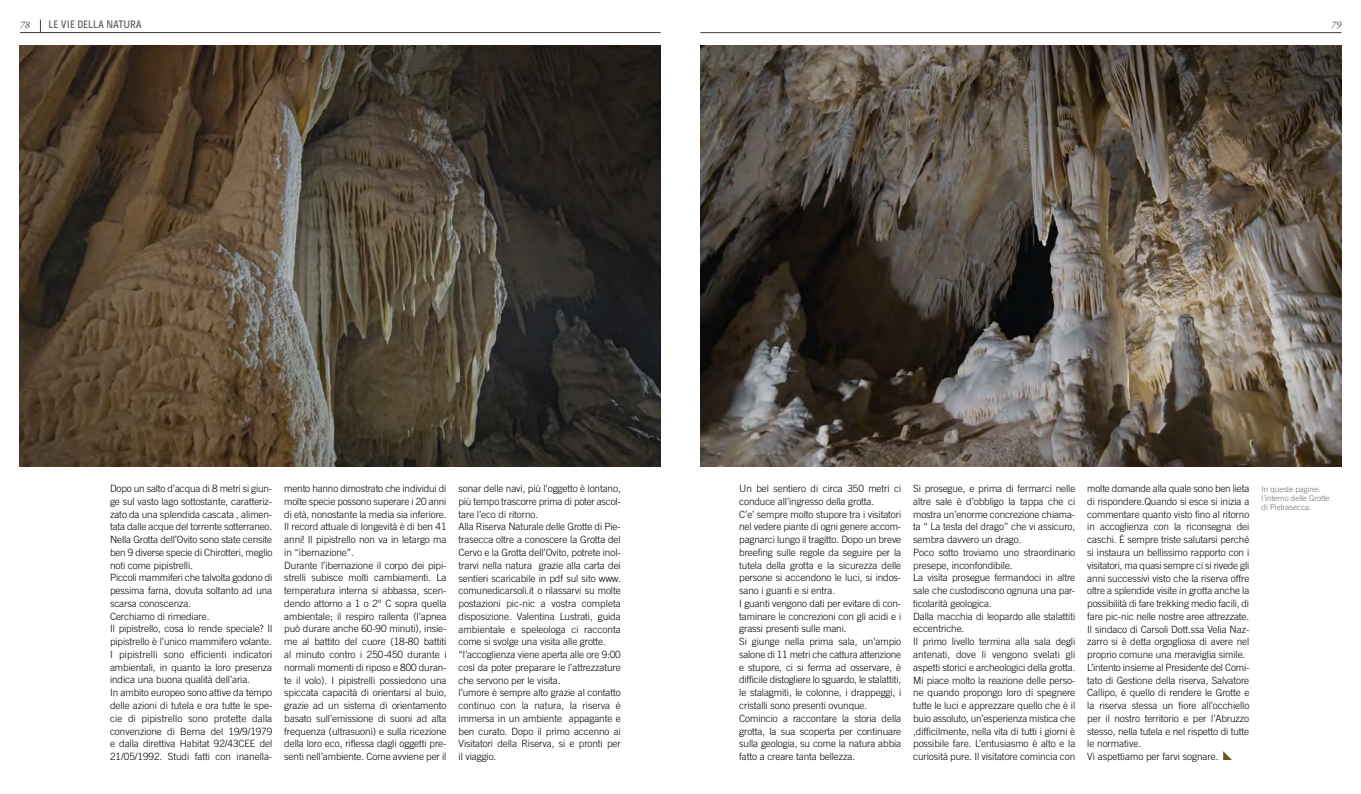
<style>
.page{position:relative;width:1361px;height:794px;background:#fff}
.page>*{position:absolute;margin:0;border:0;box-sizing:border-box;transform-origin:0 0}
.t1{font:600 11px "Pill Gothic 300 mg";color:#716663}
.t2{font:300 10px/12.8px "Trade Gothic";letter-spacing:-.01em;color:#000}
.t3{font:italic 10px "Adobe Garamond Pro";color:#414042}
.t4{font:300 8px/9px "Trade Gothic";color:#6d6e71}
</style>
<div class="page">
<img style="left:20px;top:45px;width:640px;height:421px">
<img style="left:700px;top:45px;width:641px;height:421px">
<svg style="left:1223px;top:751px;width:9px;height:9px"></svg>
<hr style="left:20px;top:32px;width:640px;height:1px;background:#414042">
<svg style="left:40px;top:20px;width:1px;height:12px"></svg>
<hr style="left:700px;top:32px;width:641px;height:1px;background:#414042">
<p class="t3" style="left:20px;top:19px;width:11px">78</p>
<p class="t1" style="left:49px;top:17px;width:95px">LE VIE DELLA NATURA</p>
<p class="t3" style="left:1331px;top:19px;width:11px">79</p>
<p class="t2" style="left:110px;top:482px;width:164px">Dopo un salto d’acqua di 8 metri si giun&shy;ge sul vasto lago sottostante, caratteriz&shy;zato da una splendida cascata , alimen&shy;tata dalle acque del torrente sotterraneo.<br>Nella Grotta dell’Ovito sono state censite ben 9 diverse specie di Chirotteri, meglio noti come pipistrelli.<br>Piccoli mammiferi che talvolta godono di pessima fama, dovuta soltanto ad una scarsa conoscenza.<br>Cerchiamo di rimediare.<br>Il pipistrello, cosa lo rende speciale? Il pipistrello è l’unico mammifero volante.<br>I pipistrelli sono efficienti indicatori ambientali, in quanto la loro presenza indica una buona qualità dell’aria.<br>In ambito europeo sono attive da tempo delle azioni di tutela e ora tutte le spe&shy;cie di pipistrello sono protette dalla convenzione di Berna del 19/9/1979 e dalla direttiva Habitat 92/43CEE del 21/05/1992. Studi fatti con inanella-</p>
<p class="t2" style="left:284px;top:482px;width:164px">mento hanno dimostrato che individui di molte specie possono superare i 20 anni di età, nonostante la media sia inferiore.<br>Il record attuale di longevità è di ben 41 anni! Il pipistrello non va in letargo ma in “ibernazione”.<br>Durante l’ibernazione il corpo dei pipi&shy;strelli subisce molti cambiamenti. La temperatura interna si abbassa, scen&shy;dendo attorno a 1 o 2° C sopra quella ambientale; il respiro rallenta (l’apnea può durare anche 60-90 minuti), insie&shy;me al battito del cuore (18-80 battiti al minuto contro i 250-450 durante i normali momenti di riposo e 800 duran&shy;te il volo). I pipistrelli possiedono una spiccata capacità di orientarsi al buio, grazie ad un sistema di orientamento basato sull’emissione di suoni ad alta frequenza (ultrasuoni) e sulla ricezione della loro eco, riflessa dagli oggetti pre&shy;senti nell’ambiente. Come avviene per il</p>
<p class="t2" style="left:458px;top:482px;width:164px">sonar delle navi, più l’oggetto è lontano, più tempo trascorre prima di poter ascol&shy;tare l’eco di ritorno.<br>Alla Riserva Naturale delle Grotte di Pie&shy;trasecca oltre a conoscere la Grotta del Cervo e la Grotta dell’Ovito, potrete inol&shy;trarvi nella natura grazie alla carta dei sentieri scaricabile in pdf sul sito www. comunedicarsoli.it o rilassarvi su molte postazioni pic-nic a vostra completa disposizione. Valentina Lustrati, guida ambientale e speleologa ci racconta come si svolge una visita alle grotte. “l’accoglienza viene aperta alle ore 9:00 così da poter preparare le l’attrezzature che servono per le visita.<br>l’umore è sempre alto grazie al contatto continuo con la natura, la riserva è immersa in un ambiente appagante e ben curato. Dopo il primo accenno ai Visitatori della Riserva, si e pronti per il viaggio.</p>
<p class="t2" style="left:739px;top:482px;width:164px">Un bel sentiero di circa 350 metri ci conduce all’ingresso della grotta.<br>C’e’ sempre molto stupore tra i visitatori nel vedere piante di ogni genere accom&shy;pagnarci lungo il tragitto. Dopo un breve breefing sulle regole da seguire per la tutela della grotta e la sicurezza delle persone si accendono le luci, si indos&shy;sano i guanti e si entra.<br>I guanti vengono dati per evitare di con&shy;taminare le concrezioni con gli acidi e i grassi presenti sulle mani.<br>Si giunge nella prima sala, un’ampio salone di 11 metri che cattura attenzione e stupore, ci si ferma ad osservare, è difficile distogliere lo sguardo, le stalattiti, le stalagmiti, le colonne, i drappeggi, i cristalli sono presenti ovunque.<br>Comincio a raccontare la storia della grotta, la sua scoperta per continuare sulla geologia, su come la natura abbia fatto a creare tanta bellezza.</p>
<p class="t2" style="left:913px;top:482px;width:164px">Si prosegue, e prima di fermarci nelle altre sale è d’obbligo la tappa che ci mostra un’enorme concrezione chiama&shy;ta “ La testa del drago” che vi assicuro, sembra davvero un drago.<br>Poco sotto troviamo uno straordinario presepe, inconfondibile.<br>La visita prosegue fermandoci in altre sale che custodiscono ognuna una par&shy;ticolarità geologica.<br>Dalla macchia di leopardo alle stalattiti eccentriche.<br>Il primo livello termina alla sala degli antenati, dove li vengono svelati gli aspetti storici e archeologici della grotta.<br>Mi piace molto la reazione delle perso&shy;ne quando propongo loro di spegnere tutte le luci e apprezzare quello che è il buio assoluto, un’esperienza mistica che ,difficilmente, nella vita di tutti i giorni è possibile fare. L’entusiasmo è alto e la curiosità pure. Il visitatore comincia con</p>
<p class="t2" style="left:1087px;top:482px;width:164px">molte domande alla quale sono ben lieta di rispondere.Quando si esce si inizia a commentare quanto visto fino al ritorno in accoglienza con la riconsegna dei caschi. È sempre triste salutarsi perché si instaura un bellissimo rapporto con i visitatori, ma quasi sempre ci si rivede gli anni successivi visto che la riserva offre oltre a splendide visite in grotta anche la possibilità di fare trekking medio facili, di fare pic-nic nelle nostre aree attrezzate.<br>Il sindaco di Carsoli Dott.ssa Velia Naz&shy;zarro si è detta orgogliosa di avere nel proprio comune una meraviglia simile.<br>L’intento insieme al Presidente del Comi&shy;tato di Gestione della riserva, Salvatore Callipo, è quello di rendere le Grotte e la riserva stessa un fiore all’occhiello per il nostro territorio e per l’Abruzzo stesso, nella tutela e nel rispetto di tutte le normative.<br>Vi aspettiamo per farvi sognare.</p>
<p class="t4" style="left:1261px;top:484px;width:70px">In queste pagine: l’interno delle Grotte di Pietrasecca.</p>
</div>
